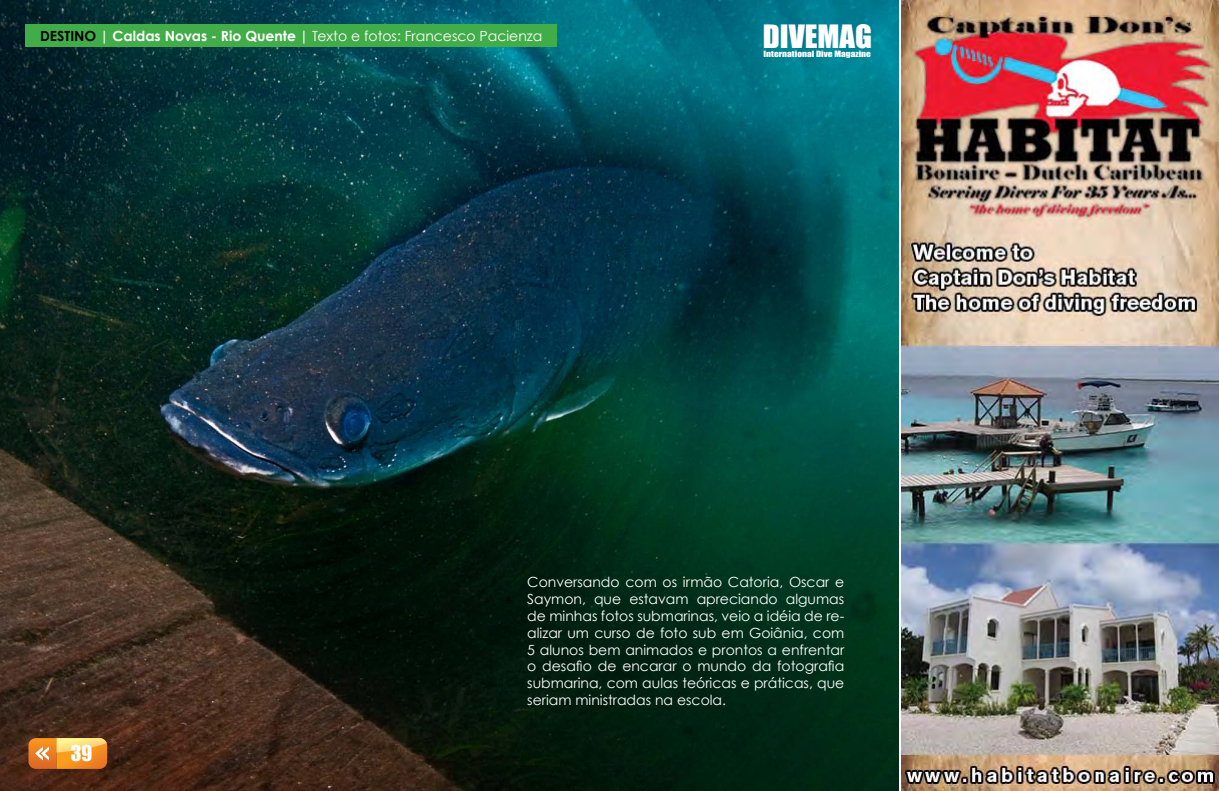
<style>
.page{position:relative;width:1219px;height:791px;background:#fff}
.page>*{position:absolute;margin:0;border:0;box-sizing:border-box;transform-origin:0 0}
.t1{font:29.5px "Impact";color:#fff;scale:1.04 1}
.t2{font:20px "Impact";color:#fff}
.t3{font:14px/16.8px "Century Gothic";color:#fff;text-align:justify}
.t4{font:8px "Impact";color:#fff;scale:1.18 1}
.s1{font-weight:700;color:#000}
.s2{font-weight:700}
</style>
<div class="page">
<img style="left:902px;top:0;width:317px;height:791px">
<img style="left:0;top:0;width:898px;height:791px">
<div style="left:26px;top:24px;width:531px;height:22px;background:#41ad49"></div>
<svg style="left:28px;top:738px;width:79px;height:31px;background:#ee9c3d"></svg>
<p class="t3" style="left:40px;top:27px;width:504px"><span class="s1">DESTINO</span> <span class="s2">| Caldas Novas - Rio Quente |</span> Texto e fotos: Francesco Pacienza</p>
<h1 class="t1" style="left:763px;top:13px;width:107px">DIVemAg</h1>
<p class="t4" style="left:764px;top:48px;width:93px">International Dive magazine</p>
<h2 class="t2" style="left:71px;top:738px;width:23px">39</h2>
<p class="t3" style="left:527px;top:574px;width:319px">Conversando com os irmão Catoria, Oscar e Saymon, que estavam apreciando algumas de minhas fotos submarinas, veio a idéia de re&shy;alizar um curso de foto sub em Goiânia, com 5 alunos bem animados e prontos a enfrentar o desafio de encarar o mundo da fotografia submarina, com aulas teóricas e práticas, que seriam ministradas na escola.</p>
</div>
